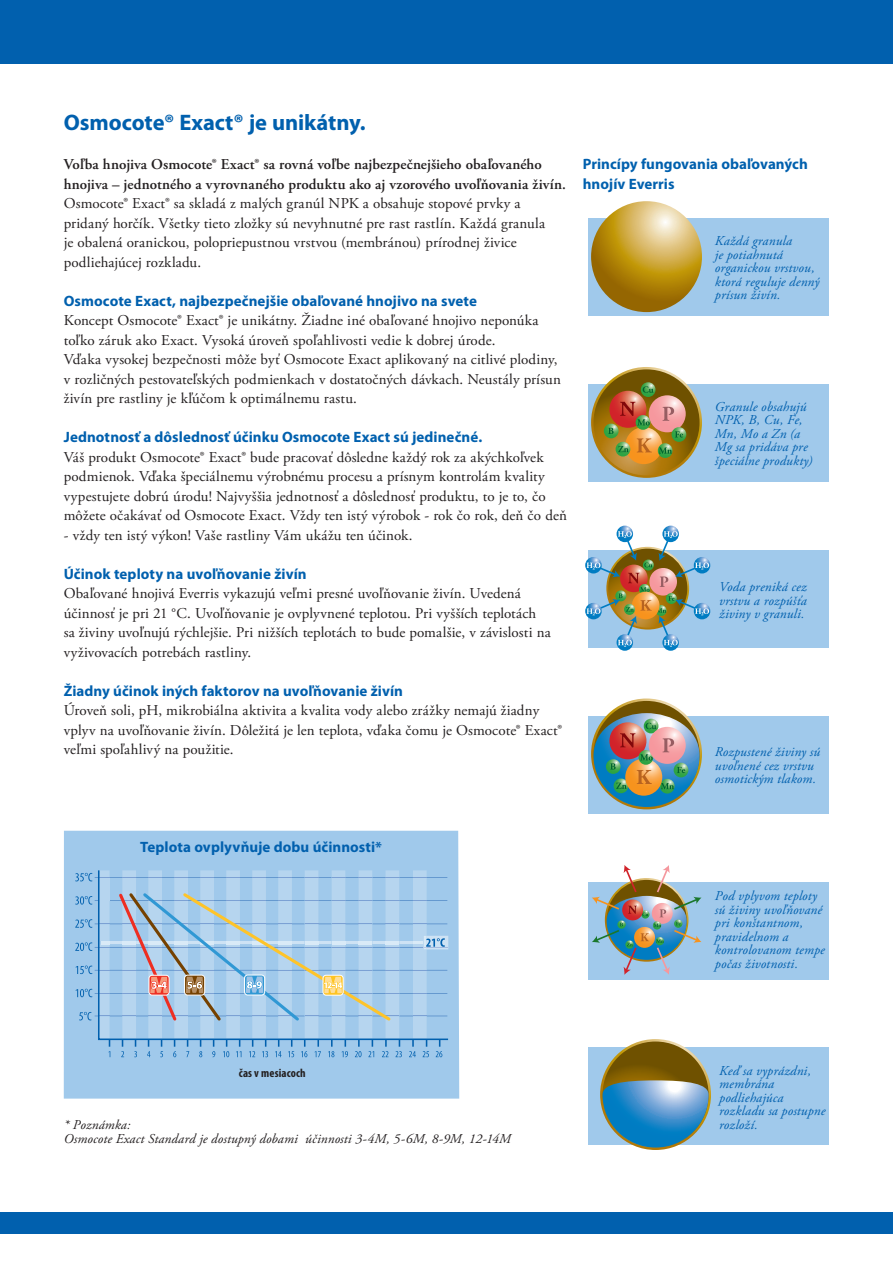
<style>
.page{position:relative;width:893px;height:1263px;background:#fff}
.page>*{position:absolute;margin:0;border:0;box-sizing:border-box;transform-origin:0 0}
.t1{font:700 22.5px "Myriad Pro";letter-spacing:-.005em;color:#0160ae}
.t2{font:15px/19.5px "Adobe Garamond Pro";letter-spacing:.005em;color:#231f20}
.t3{font:700 15px/19.5px "Myriad Pro";letter-spacing:.005em;color:#0160ae}
.t4{font:600 15px/19.5px "Adobe Garamond Pro";letter-spacing:.005em;color:#231f20}
.t5{font:italic 13.5px/13.5px "Adobe Garamond Pro";letter-spacing:.01em;color:#0160ae}
.t6{font:italic 13.5px/13.5px "Adobe Garamond Pro";letter-spacing:.01em;color:#231f20}
.t7{font:700 condensed 12px "Myriad Pro";letter-spacing:.015em;color:#231f20}
</style>
<div class="page">
<div style="left:0;top:0;width:893px;height:64px;background:#0160ae"></div>
<div style="left:0;top:1212px;width:893px;height:21px;background:#0160ae"></div>
<div style="left:588px;top:219px;width:241px;height:97px;background:#a0c9eb"></div>
<div style="left:588px;top:384px;width:241px;height:98px;background:#a0c9eb"></div>
<div style="left:588px;top:550px;width:241px;height:98px;background:#a0c9eb"></div>
<div style="left:588px;top:716px;width:241px;height:97px;background:#a0c9eb"></div>
<div style="left:588px;top:882px;width:241px;height:97px;background:#a0c9eb"></div>
<div style="left:588px;top:1047px;width:241px;height:98px;background:#a0c9eb"></div>
<svg style="left:591px;top:201px;width:111px;height:111px;background:#c19b39"></svg>
<svg style="left:591px;top:367px;width:111px;height:111px"></svg>
<svg style="left:593px;top:369px;width:106px;height:106px;background:#8e670b"></svg>
<svg style="left:609px;top:391px;width:37px;height:37px"></svg>
<svg style="left:649px;top:395px;width:37px;height:37px"></svg>
<svg style="left:662px;top:407px;width:12px;height:14px"></svg>
<svg style="left:625px;top:427px;width:37px;height:37px"></svg>
<svg style="left:637px;top:438px;width:15px;height:14px"></svg>
<svg style="left:604px;top:424px;width:15px;height:14px"></svg>
<svg style="left:608px;top:428px;width:6px;height:6px"></svg>
<svg style="left:641px;top:382px;width:14px;height:15px"></svg>
<svg style="left:643px;top:386px;width:11px;height:7px"></svg>
<svg style="left:636px;top:415px;width:14px;height:15px"></svg>
<svg style="left:620px;top:402px;width:30px;height:23px"></svg>
<svg style="left:672px;top:427px;width:14px;height:15px"></svg>
<svg style="left:675px;top:431px;width:8px;height:7px"></svg>
<svg style="left:658px;top:443px;width:14px;height:15px"></svg>
<svg style="left:659px;top:447px;width:13px;height:7px"></svg>
<svg style="left:616px;top:442px;width:14px;height:14px"></svg>
<svg style="left:618px;top:446px;width:11px;height:6px"></svg>
<svg style="left:585px;top:603px;width:17px;height:16px"></svg>
<svg style="left:585px;top:557px;width:17px;height:16px"></svg>
<svg style="left:662px;top:634px;width:17px;height:17px"></svg>
<svg style="left:662px;top:526px;width:17px;height:16px"></svg>
<svg style="left:617px;top:634px;width:16px;height:17px"></svg>
<svg style="left:617px;top:526px;width:16px;height:16px"></svg>
<img style="left:587px;top:531px;width:122px;height:116px">
<svg style="left:591px;top:698px;width:111px;height:111px"></svg>
<div style="left:593px;top:701px;width:106px;height:106px;background:#6f5100;border-radius:53px"></div>
<img style="left:593px;top:713px;width:106px;height:94px">
<img style="left:592px;top:865px;width:109px;height:110px">
<svg style="left:600px;top:1039px;width:111px;height:111px"></svg>
<svg style="left:602px;top:1041px;width:107px;height:106px;background:#775702"></svg>
<svg style="left:602px;top:1080px;width:107px;height:67px"></svg>
<div style="left:64px;top:831px;width:395px;height:267px;background:#a0c9eb"></div>
<svg style="left:75px;top:870px;width:373px;height:187px;background:#a4c7e3"></svg>
<h1 class="t1" style="left:64px;top:108px;width:303px">Osmocote® Exact® je unikátny.</h1>
<p class="t4" style="left:64px;top:155px;width:504px">Voľba hnojiva Osmocote® Exact® sa rovná voľbe najbezpečnejšieho obaľovaného hnojiva – jednotného a vyrovnaného produktu ako aj vzorového uvoľňovania živín.</p>
<p class="t2" style="left:64px;top:194px;width:483px">Osmocote® Exact® sa skladá z malých granúl NPK a obsahuje stopové prvky a pridaný horčík. Všetky tieto zložky sú nevyhnutné pre rast rastlín. Každá granula je obalená oranickou, polopriepustnou vrstvou (membránou) prírodnej živice podliehajúcej rozkladu.</p>
<p class="t3" style="left:64px;top:290px;width:415px">Osmocote Exact, najbezpečnejšie obaľované hnojivo na svete</p>
<p class="t2" style="left:64px;top:311px;width:499px">Koncept Osmocote® Exact® je unikátny. Žiadne iné obaľované hnojivo neponúka toľko záruk ako Exact. Vysoká úroveň spoľahlivosti vedie k dobrej úrode.<br>Vďaka vysokej bezpečnosti môže byť Osmocote Exact aplikovaný na citlivé plodiny, v rozličných pestovateľských podmienkach v dostatočných dávkach. Neustály prísun živín pre rastliny je kľúčom k optimálnemu rastu.</p>
<p class="t3" style="left:64px;top:427px;width:420px">Jednotnosť a dôslednosť účinku Osmocote Exact sú jedinečné.</p>
<p class="t2" style="left:64px;top:448px;width:505px">Váš produkt Osmocote® Exact® bude pracovať dôsledne každý rok za akýchkoľvek podmienok. Vďaka špeciálnemu výrobnému procesu a prísnym kontrolám kvality vypestujete dobrú úrodu! Najvyššia jednotnosť a dôslednosť produktu, to je to, čo môžete očakávať od Osmocote Exact. Vždy ten istý výrobok - rok čo rok, deň čo deň</p>
<p class="t2" style="left:64px;top:526px;width:350px">- vždy ten istý výkon! Vaše rastliny Vám ukážu ten účinok.</p>
<p class="t3" style="left:64px;top:563px;width:244px">Účinok teploty na uvoľňovanie živín</p>
<p class="t2" style="left:64px;top:584px;width:488px">Obaľované hnojivá Everris vykazujú veľmi presné uvoľňovanie živín. Uvedená účinnosť je pri 21 °C. Uvoľňovanie je ovplyvnené teplotou. Pri vyšších teplotách sa živiny uvoľnujú rýchlejšie. Pri nižších teplotách to bude pomalšie, v závislosti na vyživovacích potrebách rastliny.</p>
<p class="t3" style="left:64px;top:680px;width:341px">Žiadny účinok iných faktorov na uvoľňovanie živín</p>
<p class="t2" style="left:64px;top:701px;width:500px">Úroveň soli, pH, mikrobiálna aktivita a kvalita vody alebo zrážky nemajú žiadny vplyv na uvoľňovanie živín. Dôležitá je len teplota, vďaka čomu je Osmocote® Exact® veľmi spoľahlivý na použitie.</p>
<p class="t3" style="left:583px;top:154px;width:227px">Princípy fungovania obaľovaných hnojív Everris</p>
<p class="t5" style="left:715px;top:234px;width:106px">Každá granula<br>je potiahnutá organickou vrstvou, ktorá reguluje denný prísun živín.</p>
<p class="t5" style="left:715px;top:400px;width:99px">Granule obsahujú<br>NPK, B, Cu, Fe,<br>Mn, Mo a Zn (a<br>Mg sa pridáva pre špeciálne produkty)</p>
<p class="t5" style="left:719px;top:581px;width:89px;text-align:justify">Voda preniká cez vrstvu a rozpúšťa živiny v granuli.</p>
<p class="t5" style="left:715px;top:745px;width:107px">Rozpustené živiny sú uvoľnené cez vrstvu osmotickým tlakom.</p>
<p class="t3" style="left:140px;top:836px;width:243px">Teplota ovplyvňuje dobu účinnosti*</p>
<p class="t5" style="left:715px;top:890px;width:111px">Pod vplyvom teploty sú živiny uvoľňované pri konštantnom, pravidelnom a kontrolovanom tempe počas životnosti.</p>
<p class="t7" style="left:239px;top:1065px;width:68px">čas v mesiacoch</p>
<p class="t6" style="left:64px;top:1118px;width:449px">* Poznámka:<br>Osmocote Exact Standard je dostupný dobami účinnosti 3-4M, 5-6M, 8-9M, 12-14M</p>
<p class="t5" style="left:719px;top:1064px;width:108px">Keď sa vyprázdni, membrána podliehajúca rozkladu sa postupne rozloží.</p>
</div>
